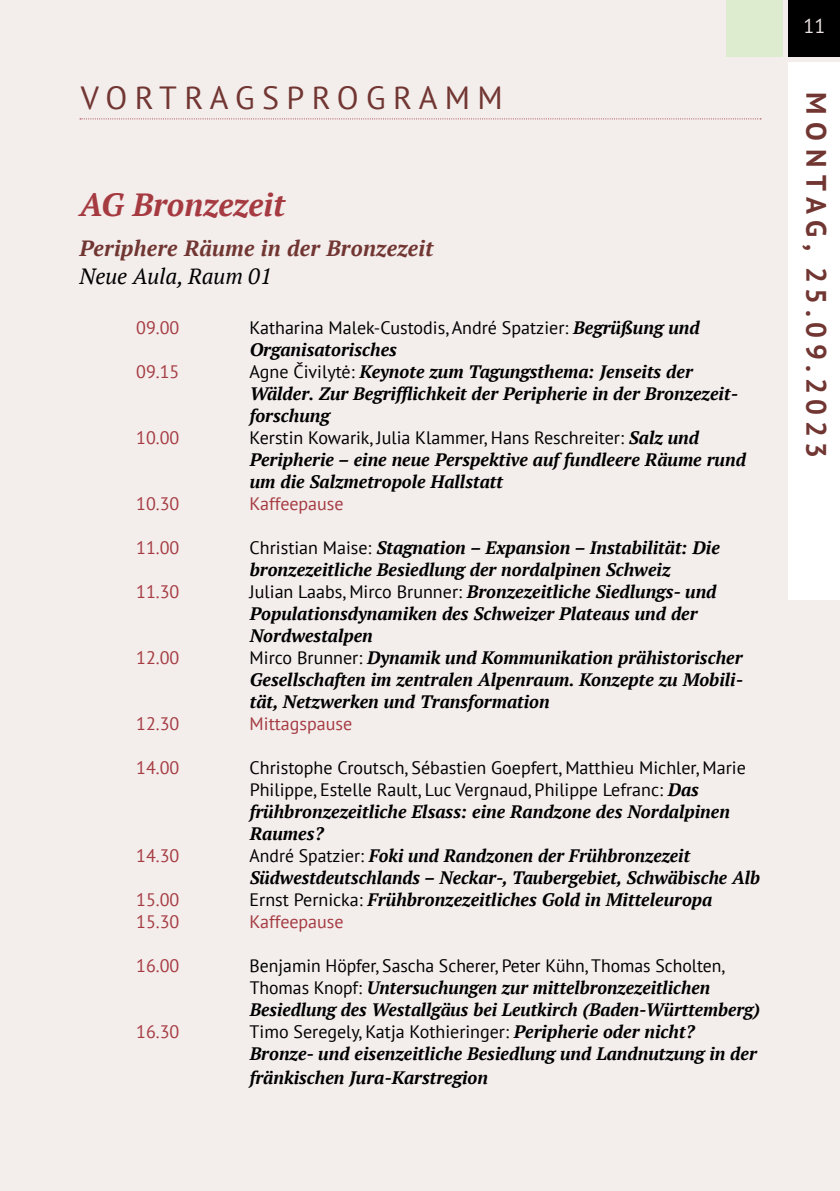
<style>
.page{position:relative;width:840px;height:1191px;background:#fff}
.page>*{position:absolute;margin:0;border:0;box-sizing:border-box;transform-origin:0 0}
.t1{font:32px "PT Sans";letter-spacing:.23em;color:#713632}
.t2{font:italic 700 32px "PT Serif";color:#a53b41}
.t3{font:700 28px "PT Sans";letter-spacing:.2em;color:#713632}
.t4{font:italic 700 22px "PT Serif";letter-spacing:.01em;color:#713632}
.t5{font:italic 22px "PT Serif";color:#000}
.t6{font:20px "PT Sans";color:#ebe3e1}
.t7{font:italic 700 18px/22px "PT Serif";color:#000}
.t8{font:18px/22px "PT Sans";color:#000}
.t9{font:18px "PT Sans";color:#a53b41}
.s1{font-family:"PT Serif";font-weight:700;font-style:italic}
.s2{font-family:"PT Sans";font-weight:400;font-style:normal}
</style>
<div class="page">
<div style="left:0;top:0;width:839px;height:1191px;background:#f3edec"></div>
<div style="left:788px;top:62px;width:51px;height:538px;background:#fff"></div>
<div style="left:788px;top:0;width:51px;height:57px;background:#000"></div>
<svg style="left:80px;top:118px;width:680px;height:1px"></svg>
<div style="left:726px;top:0;width:56px;height:57px;background:#ddebcf"></div>
<h1 class="t1" style="left:81px;top:77px;width:423px">VORTRAGSPROGRAMM</h1>
<h1 class="t2" style="left:79px;top:184px;width:207px">AG Bronzezeit</h1>
<p class="t4" style="left:79px;top:234px;width:355px">Periphere Räume in der Bronzezeit</p>
<p class="t5" style="left:79px;top:262px;width:193px">Neue Aula, Raum 01</p>
<p class="t9" style="left:136px;top:316px;width:45px">09.00</p>
<p class="t8" style="left:249px;top:316px;width:451px">Katharina Malek-Custodis, André Spatzier: <span class="s1">Begrüßung und</span></p>
<p class="t7" style="left:249px;top:338px;width:149px">Organisatorisches</p>
<p class="t9" style="left:136px;top:360px;width:45px">09.15</p>
<p class="t7" style="left:249px;top:360px;width:489px"><span class="s2">Agne Čivilytė:</span> Keynote zum Tagungsthema: Jenseits der<br>Wälder. Zur Begrifflichkeit der Peripherie in der Bronzezeit&shy;forschung</p>
<p class="t9" style="left:136px;top:426px;width:45px">10.00</p>
<p class="t8" style="left:249px;top:426px;width:450px">Kerstin Kowarik, Julia Klammer, Hans Reschreiter: <span class="s1">Salz und</span></p>
<p class="t7" style="left:249px;top:448px;width:497px">Peripherie – eine neue Perspektive auf fundleere Räume rund um die Salzmetropole Hallstatt</p>
<p class="t9" style="left:136px;top:492px;width:45px">10.30</p>
<p class="t9" style="left:249px;top:492px;width:95px">Kaffeepause</p>
<p class="t9" style="left:136px;top:536px;width:45px">11.00</p>
<p class="t7" style="left:249px;top:536px;width:471px"><span class="s2">Christian Maise:</span> Stagnation – Expansion – Instabilität: Die bronzezeitliche Besiedlung der nordalpinen Schweiz</p>
<p class="t9" style="left:136px;top:580px;width:45px">11.30</p>
<p class="t7" style="left:249px;top:580px;width:468px"><span class="s2">Julian Laabs, Mirco Brunner:</span> Bronzezeitliche Siedlungs- und<br>Populationsdynamiken des Schweizer Plateaus und der<br>Nordwestalpen</p>
<p class="t9" style="left:136px;top:646px;width:45px">12.00</p>
<p class="t7" style="left:249px;top:646px;width:495px;text-align:justify"><span class="s2">Mirco Brunner:</span> Dynamik und Kommunikation prähistorischer Gesellschaften im zentralen Alpenraum. Konzepte zu Mobili&shy;tät, Netzwerken und Transformation</p>
<p class="t9" style="left:136px;top:712px;width:45px">12.30</p>
<p class="t9" style="left:249px;top:712px;width:104px">Mittagspause</p>
<p class="t9" style="left:136px;top:756px;width:45px">14.00</p>
<p class="t8" style="left:249px;top:756px;width:497px">Christophe Croutsch, Sébastien Goepfert, Matthieu Michler, Marie<br>Philippe, Estelle Rault, Luc Vergnaud, Philippe Lefranc: <span class="s1">Das</span></p>
<p class="t7" style="left:249px;top:800px;width:481px">frühbronzezeitliche Elsass: eine Randzone des Nordalpinen<br>Raumes?</p>
<p class="t9" style="left:136px;top:844px;width:45px">14.30</p>
<p class="t7" style="left:249px;top:844px;width:511px"><span class="s2">André Spatzier:</span> Foki und Randzonen der Frühbronzezeit<br>Südwestdeutschlands – Neckar-, Taubergebiet, Schwäbische Alb</p>
<p class="t9" style="left:136px;top:888px;width:45px">15.00</p>
<p class="t7" style="left:249px;top:888px;width:464px"><span class="s2">Ernst Pernicka:</span> Frühbronzezeitliches Gold in Mitteleuropa</p>
<p class="t9" style="left:136px;top:910px;width:45px">15.30</p>
<p class="t9" style="left:249px;top:910px;width:95px">Kaffeepause</p>
<p class="t9" style="left:136px;top:954px;width:45px">16.00</p>
<p class="t8" style="left:249px;top:954px;width:476px">Benjamin Höpfer, Sascha Scherer, Peter Kühn, Thomas Scholten,</p>
<p class="t7" style="left:249px;top:976px;width:511px"><span class="s2">Thomas Knopf:</span> Untersuchungen zur mittelbronzezeitlichen<br>Besiedlung des Westallgäus bei Leutkirch (Baden-Württemberg)</p>
<p class="t9" style="left:136px;top:1020px;width:45px">16.30</p>
<p class="t8" style="left:249px;top:1020px;width:446px">Timo Seregely, Katja Kothieringer: <span class="s1">Peripherie oder nicht?</span></p>
<p class="t7" style="left:249px;top:1041px;width:508px;line-height:24px">Bronze- und eisenzeitliche Besiedlung und Landnutzung in der fränkischen Jura-Karstregion</p>
<p class="t6" style="left:803px;top:13px;width:23px">11</p>
<h2 class="t3" style="left:834px;top:92px;width:368px;rotate:90deg">MONTAG, 25.09.2023</h2>
</div>
